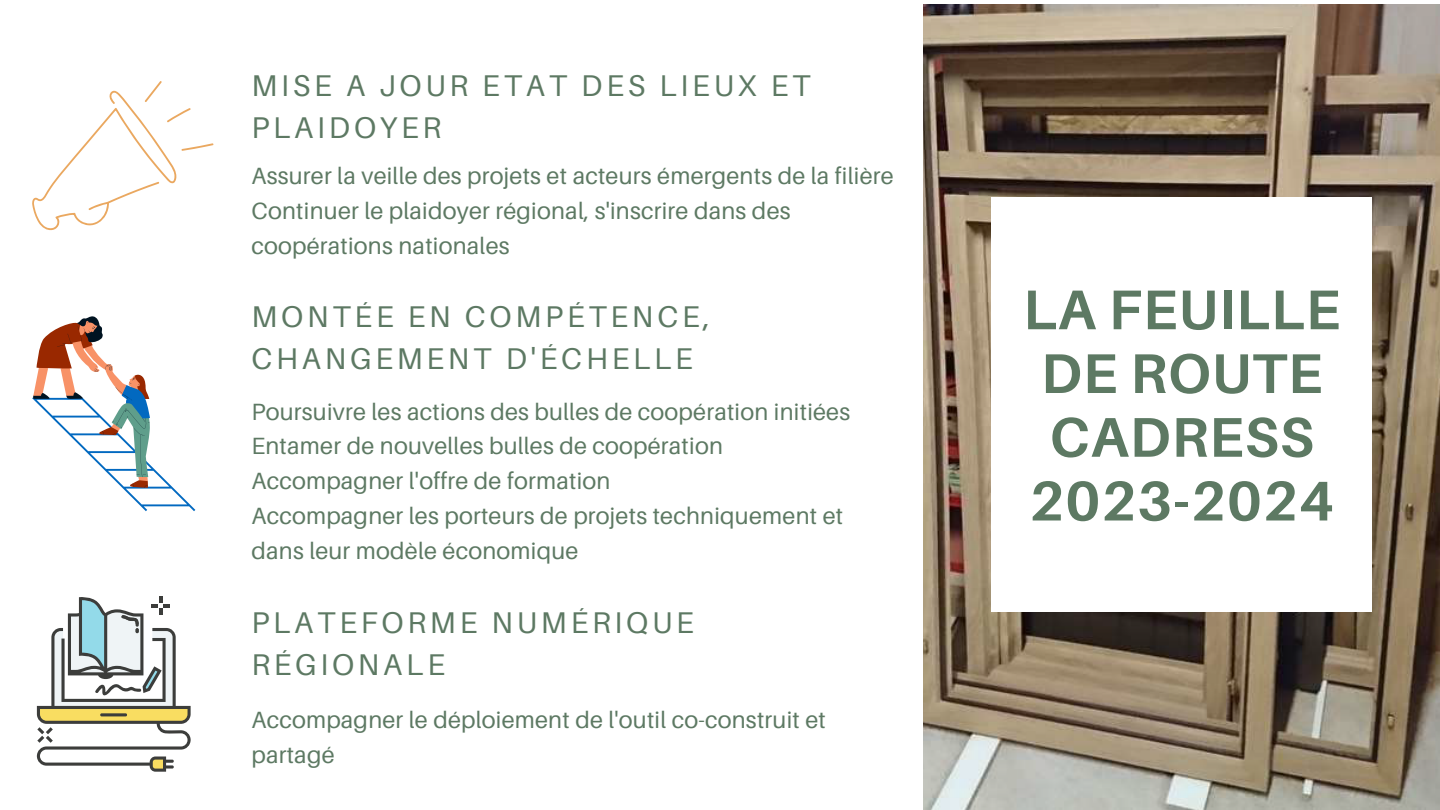
<style>
.page{position:relative;width:1440px;height:810px;background:#fff}
.page>*{position:absolute;margin:0;border:0;box-sizing:border-box;transform-origin:0 0}
.t1{font:700 56px/63.8px "Aileron";letter-spacing:.02em;color:#5d7963;text-align:center}
.t2{font:30px/42px "Aileron";letter-spacing:.125em;color:#5d7963}
.t3{font:23.5px/35.2px "Aileron";letter-spacing:.01em;color:#5d7963}
</style>
<div class="page">
<img style="left:923px;top:4px;width:517px;height:806px">
<div style="left:991px;top:197px;width:381px;height:415px;background:#fff"></div>
<svg style="left:32px;top:316px;width:163px;height:195px"></svg>
<svg style="left:32px;top:81px;width:182px;height:150px"></svg>
<svg style="left:37px;top:596px;width:154px;height:176px"></svg>
<p class="t2" style="left:251px;top:64px;width:561px">MISE A JOUR ETAT DES LIEUX ET<br>PLAIDOYER</p>
<p class="t3" style="left:251px;top:158px;width:644px">Assurer la veille des projets et acteurs émergents de la filière</p>
<p class="t3" style="left:251px;top:193px;width:541px">Continuer le plaidoyer régional, s'inscrire dans des coopérations nationales</p>
<p class="t2" style="left:251px;top:295px;width:460px">MONTÉE EN COMPÉTENCE,<br>CHANGEMENT D'ÉCHELLE</p>
<p class="t3" style="left:251px;top:394px;width:600px">Poursuivre les actions des bulles de coopération initiées</p>
<p class="t3" style="left:251px;top:428px;width:473px">Entamer de nouvelles bulles de coopération</p>
<p class="t3" style="left:251px;top:463px;width:360px">Accompagner l'offre de formation</p>
<p class="t3" style="left:251px;top:498px;width:593px">Accompagner les porteurs de projets techniquement et dans leur modèle économique</p>
<p class="t2" style="left:251px;top:601px;width:444px">PLATEFORME NUMÉRIQUE<br>RÉGIONALE</p>
<p class="t3" style="left:251px;top:702px;width:576px">Accompagner le déploiement de l'outil co-construit et partagé</p>
<p class="t1" style="left:1023px;top:277px;width:319px">LA FEUILLE<br>DE ROUTE<br>CADRESS<br>2023-2024</p>
</div>
